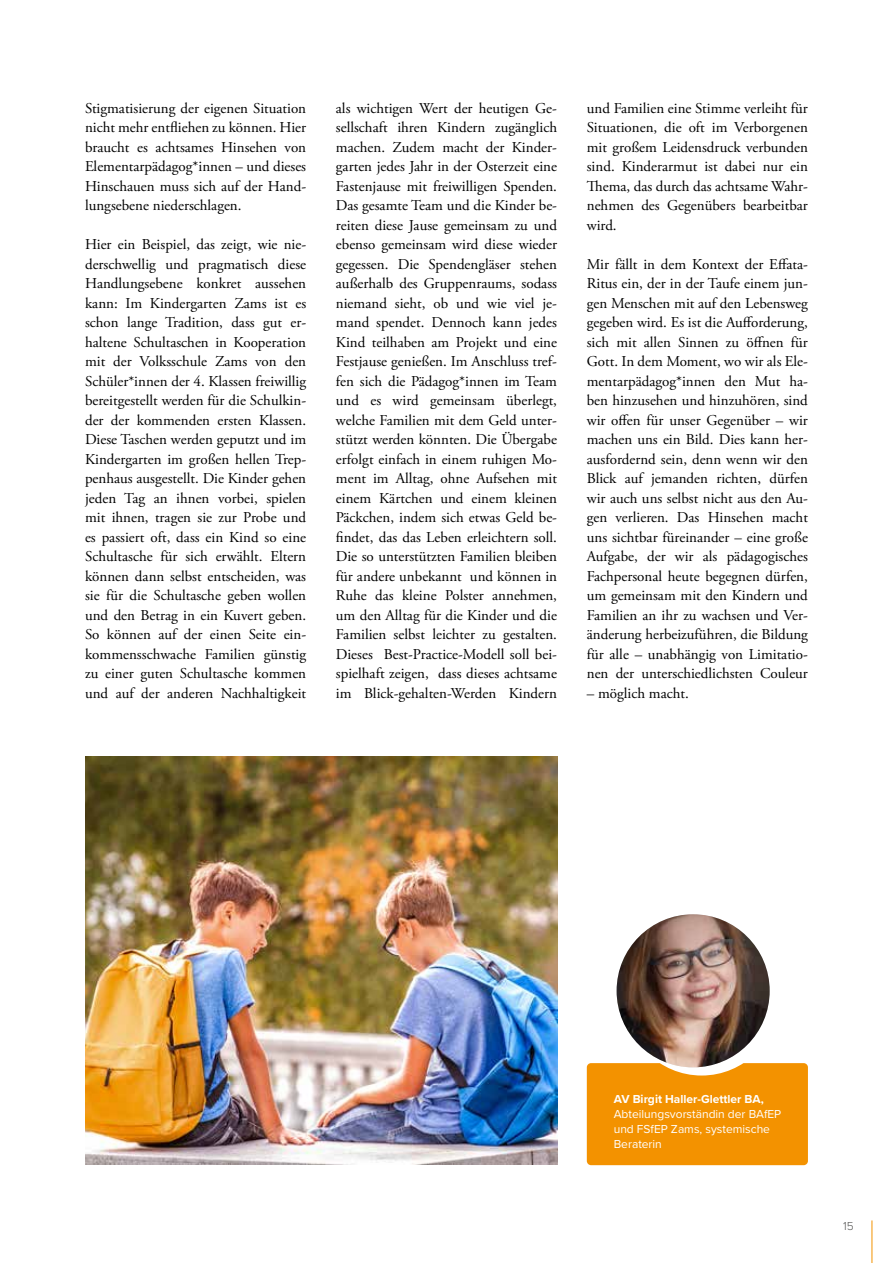
<style>
.page{position:relative;width:893px;height:1263px;background:#fff}
.page>*{position:absolute;margin:0;border:0;box-sizing:border-box;transform-origin:0 0}
.t1{font:15px/19.5px "Adobe Garamond Pro";color:#000;text-align:justify}
.t2{font:12px/15px "Proxima Nova";color:#fff}
.t3{font:700 12px "Proxima Nova";color:#fff}
.t4{font:300 12px "Proxima Nova";color:#575756}
</style>
<div class="page">
<div style="left:587px;top:1063px;width:221px;height:102px;background:#f39200;border-radius:4px"></div>
<div style="left:625px;top:922px;width:153px;height:153px;background:#fff;border-radius:50%"></div>
<img style="left:617px;top:914px;width:153px;height:153px;border-radius:77px">
<img style="left:85px;top:757px;width:472px;height:408px">
<hr style="left:872px;top:1220px;width:1px;height:43px;background:#f39200">
<p class="t1" style="left:85px;top:99px;width:223px">Stigmatisierung der eigenen Situation nicht mehr entfliehen zu können. Hier braucht es achtsames Hinsehen von Elementarpädagog*innen – und dieses Hinschauen muss sich auf der Hand&shy;lungsebene niederschlagen.</p>
<p class="t1" style="left:85px;top:235px;width:223px">Hier ein Beispiel, das zeigt, wie nie&shy;derschwellig und pragmatisch diese Handlungsebene konkret aussehen kann: Im Kindergarten Zams ist es schon lange Tradition, dass gut er&shy;haltene Schultaschen in Kooperation mit der Volksschule Zams von den Schüler*innen der 4. Klassen freiwillig bereitgestellt werden für die Schulkin&shy;der der kommenden ersten Klassen.<br>Diese Taschen werden geputzt und im Kindergarten im großen hellen Trep&shy;penhaus ausgestellt. Die Kinder gehen jeden Tag an ihnen vorbei, spielen mit ihnen, tragen sie zur Probe und es passiert oft, dass ein Kind so eine Schultasche für sich erwählt. Eltern können dann selbst entscheiden, was sie für die Schultasche geben wollen und den Betrag in ein Kuvert geben.<br>So können auf der einen Seite ein&shy;kommensschwache Familien günstig zu einer guten Schultasche kommen und auf der anderen Nachhaltigkeit</p>
<p class="t1" style="left:336px;top:99px;width:223px">als wichtigen Wert der heutigen Ge&shy;sellschaft ihren Kindern zugänglich machen. Zudem macht der Kinder&shy;garten jedes Jahr in der Osterzeit eine Fastenjause mit freiwilligen Spenden.<br>Das gesamte Team und die Kinder be&shy;reiten diese Jause gemeinsam zu und ebenso gemeinsam wird diese wieder gegessen. Die Spendengläser stehen außerhalb des Gruppenraums, sodass niemand sieht, ob und wie viel je&shy;mand spendet. Dennoch kann jedes Kind teilhaben am Projekt und eine Festjause genießen. Im Anschluss tref&shy;fen sich die Pädagog*innen im Team und es wird gemeinsam überlegt, welche Familien mit dem Geld unter&shy;stützt werden könnten. Die Übergabe erfolgt einfach in einem ruhigen Mo&shy;ment im Alltag, ohne Aufsehen mit einem Kärtchen und einem kleinen Päckchen, indem sich etwas Geld be&shy;findet, das das Leben erleichtern soll.<br>Die so unterstützten Familien bleiben für andere unbekannt und können in Ruhe das kleine Polster annehmen, um den Alltag für die Kinder und die Familien selbst leichter zu gestalten.<br>Dieses Best-Practice-Modell soll bei&shy;spielhaft zeigen, dass dieses achtsame im Blick-gehalten-Werden Kindern</p>
<p class="t1" style="left:587px;top:99px;width:223px">und Familien eine Stimme verleiht für Situationen, die oft im Verborgenen mit großem Leidensdruck verbunden sind. Kinderarmut ist dabei nur ein Thema, das durch das achtsame Wahr&shy;nehmen des Gegenübers bearbeitbar wird.</p>
<p class="t1" style="left:587px;top:255px;width:223px">Mir fällt in dem Kontext der Effata-Ritus ein, der in der Taufe einem jun&shy;gen Menschen mit auf den Lebensweg gegeben wird. Es ist die Aufforderung, sich mit allen Sinnen zu öffnen für Gott. In dem Moment, wo wir als Ele&shy;mentarpädagog*innen den Mut ha&shy;ben hinzusehen und hinzuhören, sind wir offen für unser Gegenüber – wir machen uns ein Bild. Dies kann her&shy;ausfordernd sein, denn wenn wir den Blick auf jemanden richten, dürfen wir auch uns selbst nicht aus den Au&shy;gen verlieren. Das Hinsehen macht uns sichtbar füreinander – eine große Aufgabe, der wir als pädagogisches Fachpersonal heute begegnen dürfen, um gemeinsam mit den Kindern und Familien an ihr zu wachsen und Ver&shy;änderung herbeizuführen, die Bildung für alle – unabhängig von Limitatio&shy;nen der unterschiedlichsten Couleur</p>
<p class="t1" style="left:587px;top:684px;width:104px">– möglich macht.</p>
<p class="t3" style="left:614px;top:1090px;width:152px">AV Birgit Haller-Glettler BA,</p>
<p class="t2" style="left:614px;top:1106px;width:169px">Abteilungsvorständin der BAfEP und FSfEP Zams, systemische<br>Beraterin</p>
<p class="t4" style="left:843px;top:1217px;width:12px">15</p>
</div>
